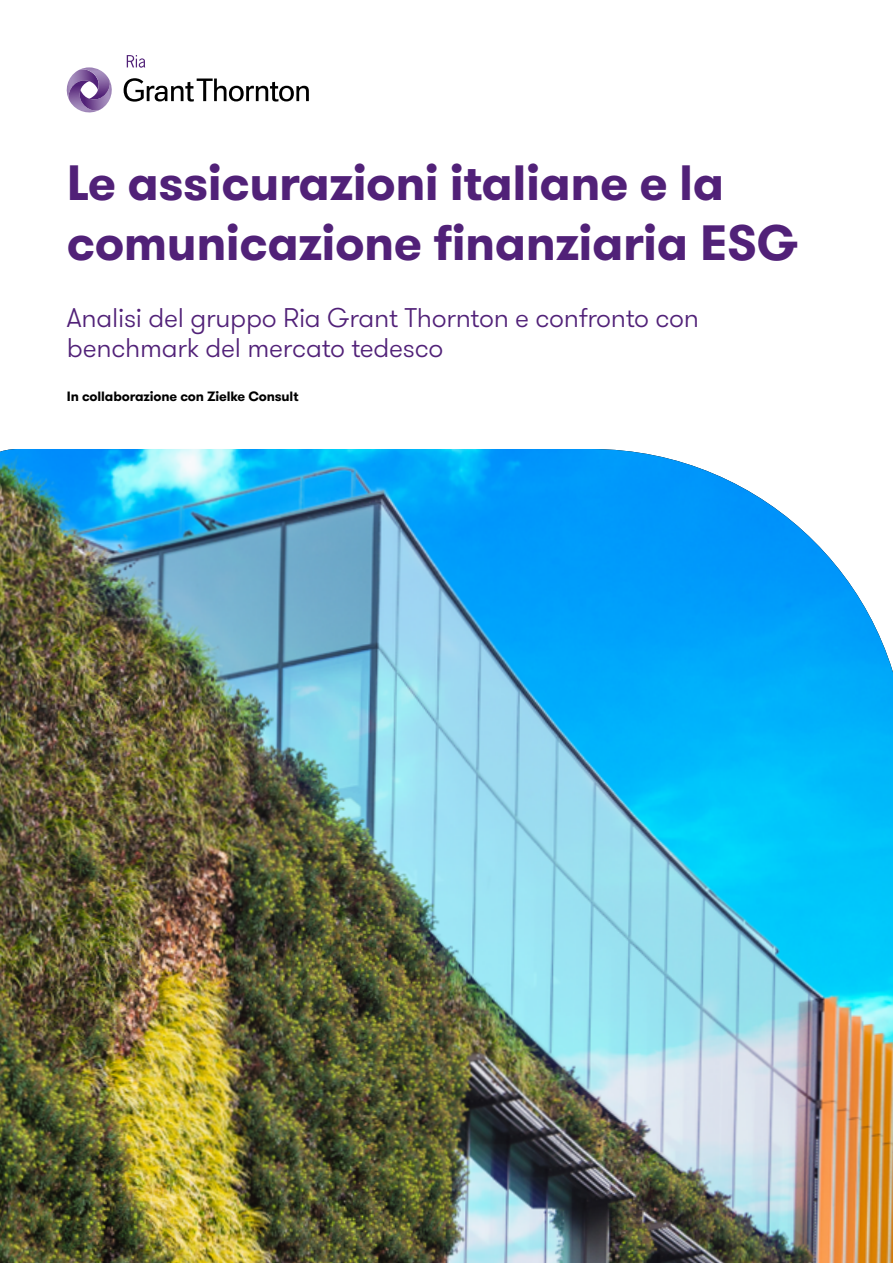
<style>
.page{position:relative;width:893px;height:1263px;background:#fff}
.page>*{position:absolute;margin:0;border:0;box-sizing:border-box;transform-origin:0 0}
.t1{font:700 49.5px/60px "GT Walsheim Pro";letter-spacing:-.01em;color:#512178}
.t2{font:300 27px/30px "GT Walsheim Pro";letter-spacing:-.01em;color:#512178}
.t3{font:700 13.5px "GT Walsheim Pro";letter-spacing:-.01em;color:#000}
</style>
<div class="page">
<img style="left:0;top:449px;width:893px;height:814px">
<svg style="left:124px;top:78px;width:185px;height:24px"></svg>
<svg style="left:66px;top:67px;width:46px;height:46px"></svg>
<svg style="left:127px;top:55px;width:18px;height:13px"></svg>
<h1 class="t1" style="left:67px;top:153px;width:733px">Le assicurazioni italiane e la comunicazione finanziaria ESG</h1>
<p class="t2" style="left:67px;top:304px;width:633px">Analisi del gruppo Ria Grant Thornton e confronto con benchmark del mercato tedesco</p>
<p class="t3" style="left:67px;top:387px;width:233px">In collaborazione con Zielke Consult</p>
</div>
